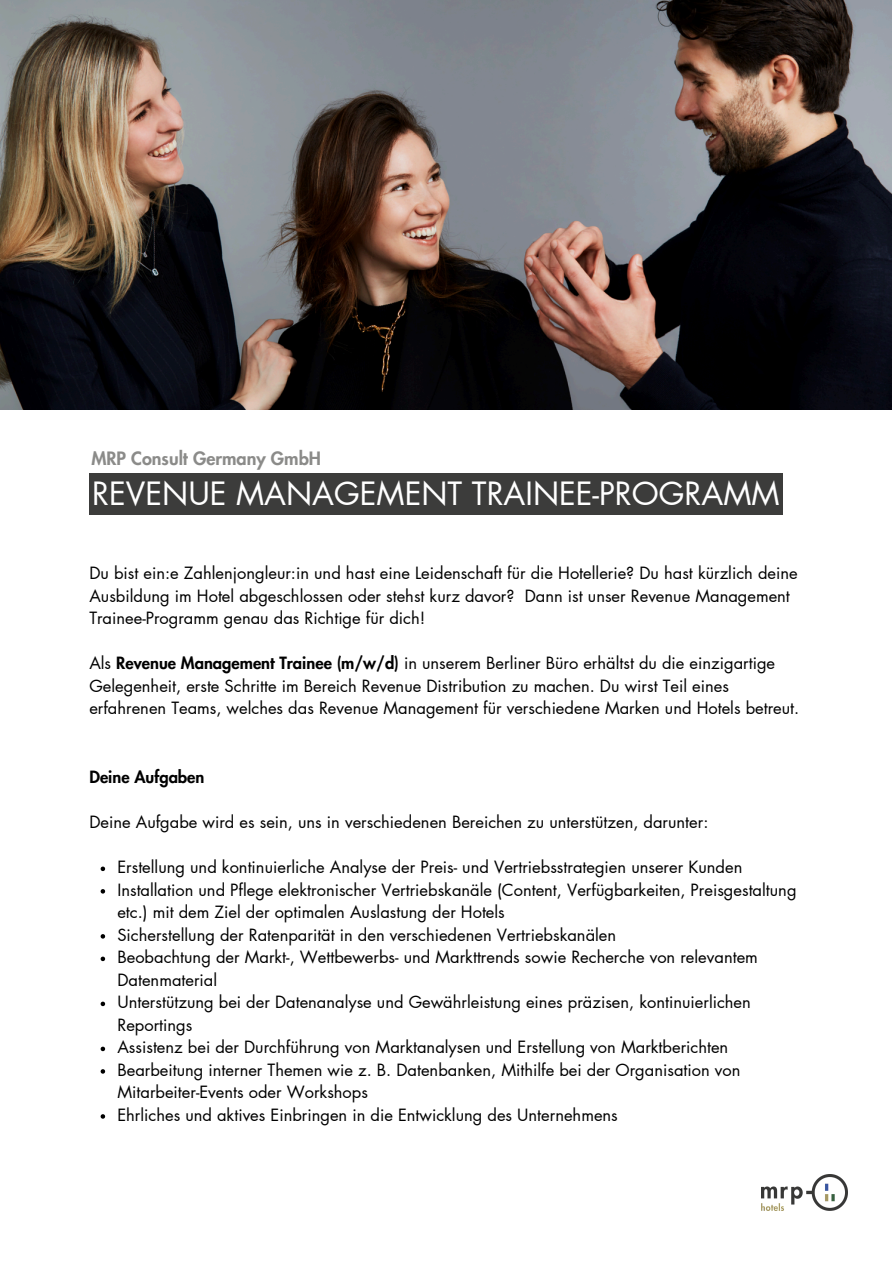
<style>
.page{position:relative;width:894px;height:1264px;background:#fff}
.page>*{position:absolute;margin:0;border:0;box-sizing:border-box;transform-origin:0 0}
.t1{font:31.35px "Futura LT Pro";color:#fff}
.t2{font:800 18px "Futura LT Pro";color:#8b8b89}
.t3{font:16.5px/22.5px "Futura LT Pro";color:#000}
.t4{font:800 16.5px "Futura LT Pro";color:#000}
.s1{font-weight:800}
</style>
<div class="page">
<img style="left:0;top:0;width:891px;height:409px">
<img style="left:761px;top:1174px;width:86px;height:36px">
<div style="left:89px;top:473px;width:693px;height:42px;background:#3c3c3b"></div>
<svg style="left:101px;top:866px;width:4px;height:5px"></svg>
<svg style="left:101px;top:889px;width:4px;height:4px"></svg>
<svg style="left:101px;top:934px;width:4px;height:4px"></svg>
<svg style="left:101px;top:956px;width:4px;height:5px"></svg>
<svg style="left:101px;top:1001px;width:4px;height:5px"></svg>
<svg style="left:101px;top:1046px;width:4px;height:5px"></svg>
<svg style="left:101px;top:1069px;width:4px;height:4px"></svg>
<svg style="left:101px;top:1114px;width:4px;height:4px"></svg>
<h1 class="t2" style="left:91px;top:449px;width:231px">MRP Consult Germany GmbH</h1>
<p class="t1" style="left:92px;top:478px;width:688px">REVENUE MANAGEMENT TRAINEE-PROGRAMM</p>
<p class="t3" style="left:89px;top:562px;width:709px">Du bist ein:e Zahlenjongleur:in und hast eine Leidenschaft für die Hotellerie? Du hast kürzlich deine<br>Ausbildung im Hotel abgeschlossen oder stehst kurz davor? Dann ist unser Revenue Management<br>Trainee-Programm genau das Richtige für dich!</p>
<h2 class="t3" style="left:89px;top:652px;width:711px">Als <span class="s1">Revenue Management Trainee (m/w/d)</span> in unserem Berliner Büro erhältst du die einzigartige<br>Gelegenheit, erste Schritte im Bereich Revenue Distribution zu machen. Du wirst Teil eines erfahrenen Teams, welches das Revenue Management für verschiedene Marken und Hotels betreut.</h2>
<p class="t4" style="left:89px;top:769px;width:117px">Deine Aufgaben</p>
<p class="t3" style="left:89px;top:811px;width:620px">Deine Aufgabe wird es sein, uns in verschiedenen Bereichen zu unterstützen, darunter:</p>
<p class="t3" style="left:117px;top:856px;width:626px">Erstellung und kontinuierliche Analyse der Preis- und Vertriebsstrategien unserer Kunden</p>
<p class="t3" style="left:117px;top:879px;width:680px">Installation und Pflege elektronischer Vertriebskanäle (Content, Verfügbarkeiten, Preisgestaltung etc.) mit dem Ziel der optimalen Auslastung der Hotels</p>
<p class="t3" style="left:117px;top:924px;width:500px">Sicherstellung der Ratenparität in den verschiedenen Vertriebskanälen</p>
<p class="t3" style="left:117px;top:946px;width:641px">Beobachtung der Markt-, Wettbewerbs- und Markttrends sowie Recherche von relevantem<br>Datenmaterial</p>
<p class="t3" style="left:117px;top:991px;width:634px">Unterstützung bei der Datenanalyse und Gewährleistung eines präzisen, kontinuierlichen<br>Reportings</p>
<p class="t3" style="left:117px;top:1036px;width:612px">Assistenz bei der Durchführung von Marktanalysen und Erstellung von Marktberichten</p>
<p class="t3" style="left:117px;top:1059px;width:624px">Bearbeitung interner Themen wie z. B. Datenbanken, Mithilfe bei der Organisation von<br>Mitarbeiter-Events oder Workshops</p>
<p class="t3" style="left:117px;top:1104px;width:502px">Ehrliches und aktives Einbringen in die Entwicklung des Unternehmens</p>
</div>
